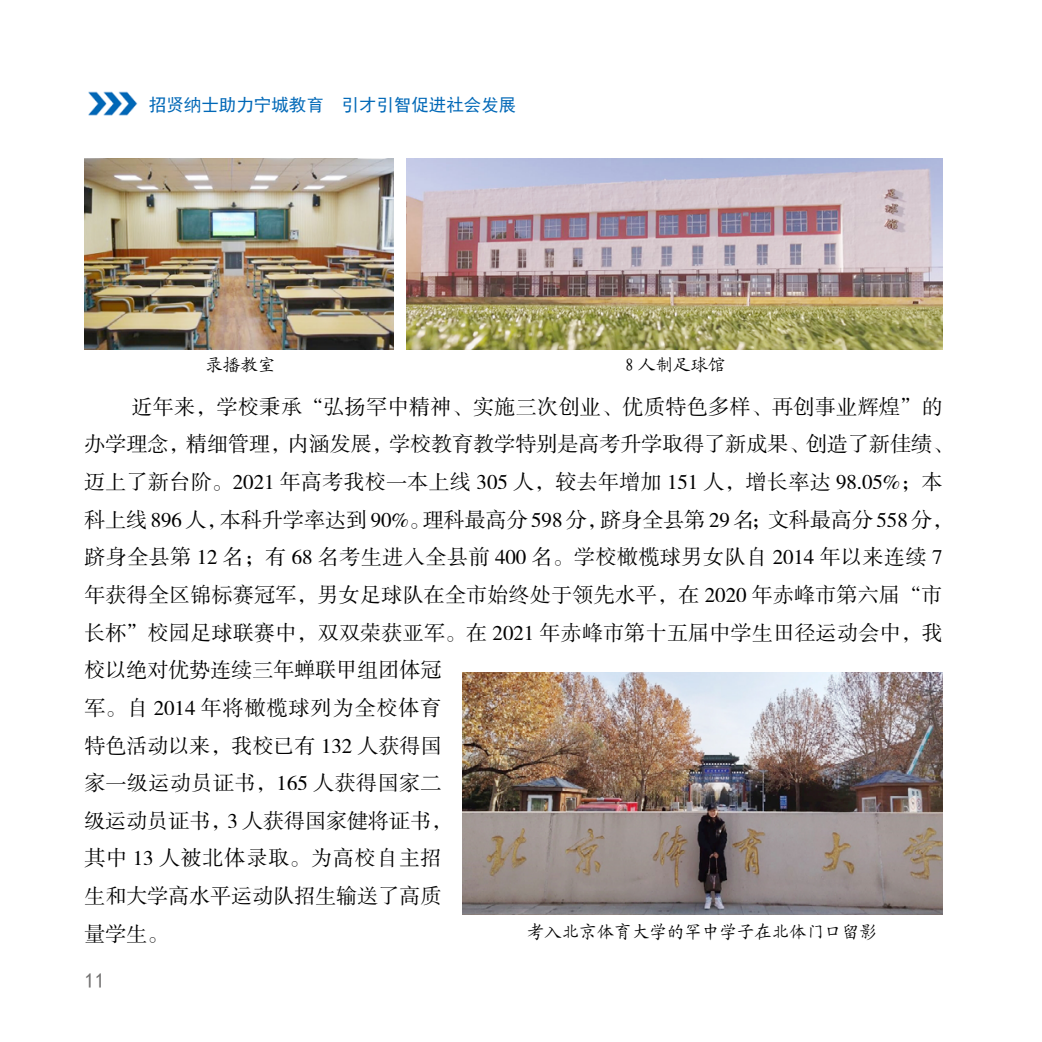
<style>
.page{position:relative;width:1042px;height:1042px;background:#fff}
.page>*{position:absolute;margin:0;border:0;box-sizing:border-box;transform-origin:0 0}
.t1{font:21px/37.6px "FZSSJW GB1 0";letter-spacing:.01em;color:#000}
.t2{font:21px "Sim Hei";color:#727171}
.t3{font:17.5px "Kai Ti GB2312";color:#000}
.t4{font:17.5px "Sim Hei";color:#0168b7}
</style>
<div class="page">
<img style="left:88px;top:91px;width:50px;height:25px">
<img style="left:463px;top:672px;width:479px;height:242px">
<img style="left:84px;top:159px;width:310px;height:190px">
<img style="left:407px;top:159px;width:536px;height:191px">
<p class="t4" style="left:149px;top:96px;width:369px">招贤纳士助力宁城教育 引才引智促进社会发展</p>
<p class="t3" style="left:206px;top:356px;width:71px">录播教室</p>
<p class="t3" style="left:625px;top:356px;width:102px">8 人制足球馆</p>
<p class="t1" style="left:84px;top:389px;width:870px;text-indent:47px">近年来，学校秉承“弘扬罕中精神、实施三次创业、优质特色多样、再创事业辉煌”的办学理念，精细管理，内涵发展，学校教育教学特别是高考升学取得了新成果、创造了新佳绩、迈上了新台阶。2021 年高考我校一本上线 305 人，较去年增加 151 人，增长率达 98.05%；本科上线 896 人，本科升学率达到 90%。理科最高分 598 分，跻身全县第 29 名；文科最高分 558 分，跻身全县第 12 名；有 68 名考生进入全县前 400 名。学校橄榄球男女队自 2014 年以来连续 7年获得全区锦标赛冠军，男女足球队在全市始终处于领先水平，在 2020 年赤峰市第六届“市长杯”校园足球联赛中，双双荣获亚军。在 2021 年赤峰市第十五届中学生田径运动会中，我校以绝对优势连续三年蝉联甲组团体冠<br>军。自 2014 年将橄榄球列为全校体育<br>特色活动以来，我校已有 132 人获得国<br>家一级运动员证书，165 人获得国家二<br>级运动员证书，3 人获得国家健将证书，<br>其中 13 人被北体录取。为高校自主招<br>生和大学高水平运动队招生输送了高质<br>量学生。</p>
<p class="t3" style="left:527px;top:923px;width:351px">考入北京体育大学的罕中学子在北体门口留影</p>
<p class="t2" style="left:84px;top:970px;width:22px">11</p>
</div>
